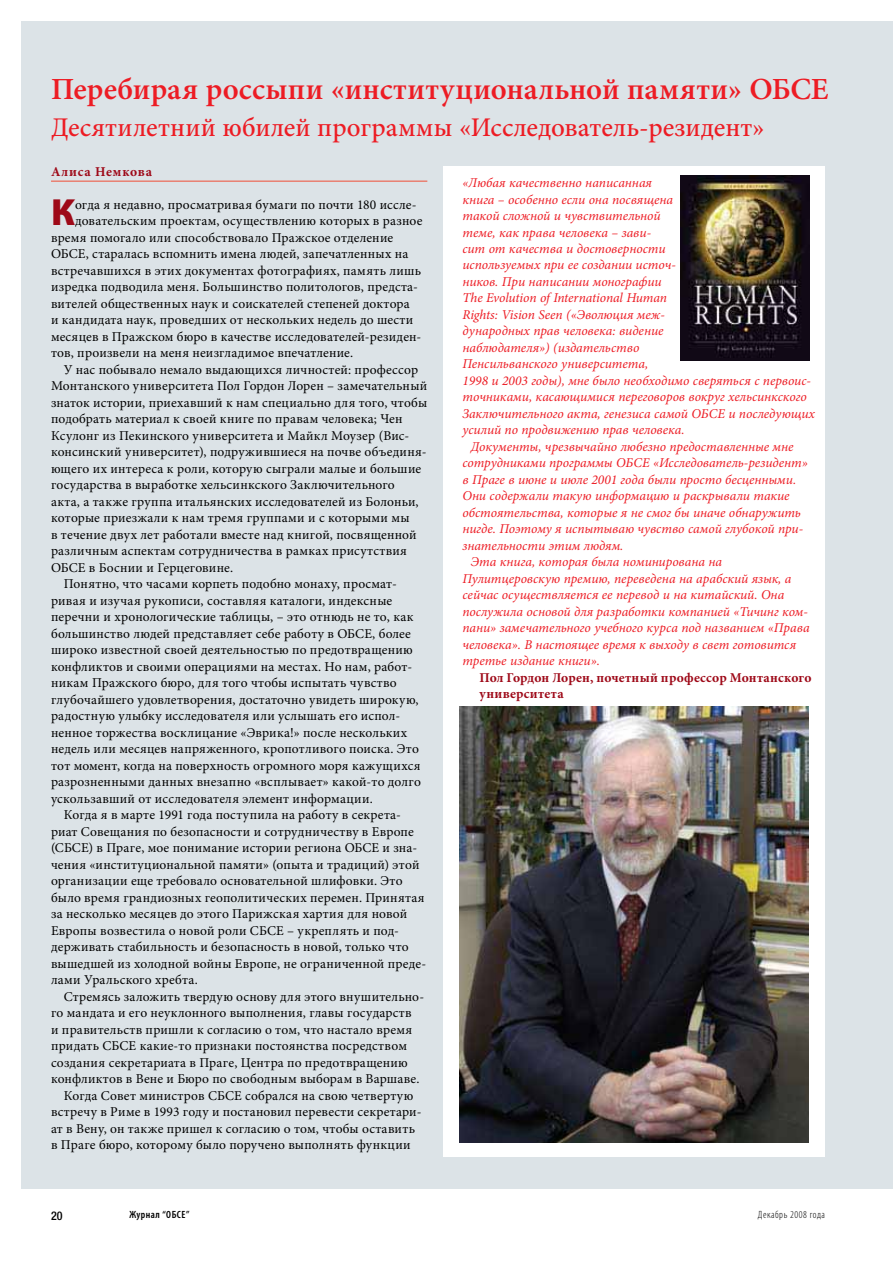
<style>
.page{position:relative;width:893px;height:1263px;background:#fff}
.page>*{position:absolute;margin:0;border:0;box-sizing:border-box;transform-origin:0 0}
.t1{font:900 37.95px "Myriad Pro";color:#9e0918}
.t2{font:600 30.75px "Minion Pro";letter-spacing:.005em;color:#ed1c24}
.t3{font:500 27px "Minion Pro";letter-spacing:.005em;color:#ed1c24}
.t4{font:13.5px "Minion Pro";letter-spacing:.015em;color:#000}
.t5{font:italic 13.5px "Minion Pro";color:#ed1c24}
.t6{font:700 13.5px/16.5px "Minion Pro";letter-spacing:.025em;color:#9e0918}
.t7{font:700 13.5px "Minion Pro";letter-spacing:.06em;color:#9e0918}
.t8{font:500 condensed 12px "Helvetica Neue";color:#000}
.t9{font:300 condensed 10.5px "Myriad Pro";letter-spacing:.05em;color:#000}
.t10{font:600 condensed 10.5px "Myriad Pro";letter-spacing:.05em;color:#000}
</style>
<div class="page">
<div style="left:21px;top:21px;width:872px;height:1167px;background:#dce3e7"></div>
<hr style="left:51px;top:181px;width:376px;height:1px;background:#f04e37">
<div style="left:443px;top:166px;width:382px;height:991px;background:#fff"></div>
<img style="left:459px;top:706px;width:350px;height:437px">
<img style="left:681px;top:176px;width:129px;height:184px">
<h2 class="t2" style="left:51px;top:70px;width:779px">Перебирая россыпи «институциональной памяти» ОБСЕ</h2>
<h3 class="t3" style="left:51px;top:110px;width:715px">Десятилетний юбилей программы «Исследователь-резидент»</h3>
<p class="t5" style="left:462px;top:174px;width:191px">«Любая качественно написанная</p>
<p class="t5" style="left:462px;top:191px;width:212px">книга – особенно если она посвящена</p>
<p class="t5" style="left:462px;top:207px;width:200px">такой сложной и чувствительной</p>
<p class="t5" style="left:462px;top:224px;width:190px">теме, как права человека – зави-</p>
<p class="t5" style="left:462px;top:240px;width:205px">сит от качества и достоверности</p>
<p class="t5" style="left:462px;top:257px;width:215px">используемых при ее создании источ-</p>
<p class="t5" style="left:462px;top:273px;width:201px">ников. При написании монографии</p>
<p class="t5" style="left:462px;top:290px;width:206px">The Evolution of International Human</p>
<p class="t5" style="left:462px;top:306px;width:204px">Rights: Vision Seen («Эволюция меж-</p>
<p class="t5" style="left:462px;top:323px;width:203px">дународных прав человека: видение</p>
<p class="t5" style="left:462px;top:339px;width:178px">наблюдателя») (издательство</p>
<p class="t5" style="left:462px;top:356px;width:187px">Пенсильванского университета,</p>
<p class="t5" style="left:462px;top:372px;width:350px">1998 и 2003 годы), мне было необходимо сверяться с первоис-</p>
<p class="t5" style="left:462px;top:389px;width:346px">точниками, касающимися переговоров вокруг хельсинкского</p>
<p class="t5" style="left:462px;top:405px;width:354px">Заключительного акта, генезиса самой ОБСЕ и последующих</p>
<p class="t5" style="left:462px;top:422px;width:224px">усилий по продвижению прав человека.</p>
<p class="t5" style="left:471px;top:438px;width:324px">Документы, чрезвычайно любезно предоставленные мне</p>
<p class="t5" style="left:462px;top:455px;width:347px">сотрудниками программы ОБСЕ «Исследователь-резидент»</p>
<p class="t5" style="left:462px;top:471px;width:335px">в Праге в июне и июле 2001 года были просто бесценными.</p>
<p class="t5" style="left:462px;top:488px;width:329px">Они содержали такую информацию и раскрывали такие</p>
<p class="t5" style="left:462px;top:504px;width:340px">обстоятельства, которые я не смог бы иначе обнаружить</p>
<p class="t5" style="left:462px;top:521px;width:342px">нигде. Поэтому я испытываю чувство самой глубокой при-</p>
<p class="t5" style="left:462px;top:537px;width:163px">знательности этим людям.</p>
<p class="t5" style="left:471px;top:554px;width:253px">Эта книга, которая была номинирована на</p>
<p class="t5" style="left:462px;top:570px;width:330px">Пулитцеровскую премию, переведена на арабский язык, а</p>
<p class="t5" style="left:462px;top:587px;width:323px">сейчас осуществляется ее перевод и на китайский. Она</p>
<p class="t5" style="left:462px;top:603px;width:347px">послужила основой для разработки компанией «Тичинг ком-</p>
<p class="t5" style="left:462px;top:620px;width:349px">пани» замечательного учебного курса под названием «Права</p>
<p class="t5" style="left:462px;top:636px;width:335px">человека». В настоящее время к выходу в свет готовится</p>
<p class="t5" style="left:462px;top:653px;width:139px">третье издание книги».</p>
<p class="t6" style="left:479px;top:669px;width:334px">Пол Гордон Лорен, почетный профессор Монтанского университета</p>
<p class="t7" style="left:51px;top:163px;width:102px">Алиса Немкова</p>
<h1 class="t1" style="left:51px;top:190px;width:26px">К</h1>
<p class="t4" style="left:75px;top:196px;width:343px">огда я недавно, просматривая бумаги по почти 180 иссле-</p>
<p class="t4" style="left:75px;top:213px;width:349px">довательским проектам, осуществлению которых в разное</p>
<p class="t4" style="left:51px;top:229px;width:344px">время помогало или способствовало Пражское отделение</p>
<p class="t4" style="left:51px;top:246px;width:359px">ОБСЕ, старалась вспомнить имена людей, запечатленных на</p>
<p class="t4" style="left:51px;top:262px;width:372px">встречавшихся в этих документах фотографиях, память лишь</p>
<p class="t4" style="left:51px;top:279px;width:368px">изредка подводила меня. Большинство политологов, предста-</p>
<p class="t4" style="left:51px;top:295px;width:360px">вителей общественных наук и соискателей степеней доктора</p>
<p class="t4" style="left:51px;top:312px;width:364px">и кандидата наук, проведших от нескольких недель до шести</p>
<p class="t4" style="left:51px;top:328px;width:372px">месяцев в Пражском бюро в качестве исследователей-резиден-</p>
<p class="t4" style="left:51px;top:345px;width:304px">тов, произвели на меня неизгладимое впечатление.</p>
<p class="t4" style="left:64px;top:361px;width:356px">У нас побывало немало выдающихся личностей: профессор</p>
<p class="t4" style="left:51px;top:378px;width:378px">Монтанского университета Пол Гордон Лорен – замечательный</p>
<p class="t4" style="left:51px;top:394px;width:378px">знаток истории, приехавший к нам специально для того, чтобы</p>
<p class="t4" style="left:51px;top:411px;width:353px">подобрать материал к своей книге по правам человека; Чен</p>
<p class="t4" style="left:51px;top:427px;width:360px">Ксулонг из Пекинского университета и Майкл Моузер (Вис-</p>
<p class="t4" style="left:51px;top:444px;width:377px">консинский университет), подружившиеся на почве объединя-</p>
<p class="t4" style="left:51px;top:460px;width:372px">ющего их интереса к роли, которую сыграли малые и большие</p>
<p class="t4" style="left:51px;top:477px;width:345px">государства в выработке хельсинкского Заключительного</p>
<p class="t4" style="left:51px;top:493px;width:369px">акта, а также группа итальянских исследователей из Болоньи,</p>
<p class="t4" style="left:51px;top:510px;width:360px">которые приезжали к нам тремя группами и с которыми мы</p>
<p class="t4" style="left:51px;top:526px;width:367px">в течение двух лет работали вместе над книгой, посвященной</p>
<p class="t4" style="left:51px;top:543px;width:357px">различным аспектам сотрудничества в рамках присутствия</p>
<p class="t4" style="left:51px;top:559px;width:184px">ОБСЕ в Боснии и Герцеговине.</p>
<p class="t4" style="left:64px;top:576px;width:335px">Понятно, что часами корпеть подобно монаху, просмат-</p>
<p class="t4" style="left:51px;top:592px;width:343px">ривая и изучая рукописи, составляя каталоги, индексные</p>
<p class="t4" style="left:51px;top:609px;width:364px">перечни и хронологические таблицы, – это отнюдь не то, как</p>
<p class="t4" style="left:51px;top:625px;width:361px">большинство людей представляет себе работу в ОБСЕ, более</p>
<p class="t4" style="left:51px;top:642px;width:363px">широко известной своей деятельностью по предотвращению</p>
<p class="t4" style="left:51px;top:658px;width:363px">конфликтов и своими операциями на местах. Но нам, работ-</p>
<p class="t4" style="left:51px;top:674px;width:347px">никам Пражского бюро, для того чтобы испытать чувство</p>
<p class="t4" style="left:51px;top:691px;width:369px">глубочайшего удовлетворения, достаточно увидеть широкую,</p>
<p class="t4" style="left:51px;top:707px;width:351px">радостную улыбку исследователя или услышать его испол-</p>
<p class="t4" style="left:51px;top:724px;width:358px">ненное торжества восклицание «Эврика!» после нескольких</p>
<p class="t4" style="left:51px;top:740px;width:369px">недель или месяцев напряженного, кропотливого поиска. Это</p>
<p class="t4" style="left:51px;top:757px;width:371px">тот момент, когда на поверхность огромного моря кажущихся</p>
<p class="t4" style="left:51px;top:773px;width:371px">разрозненными данных внезапно «всплывает» какой-то долго</p>
<p class="t4" style="left:51px;top:790px;width:323px">ускользавший от исследователя элемент информации.</p>
<p class="t4" style="left:64px;top:806px;width:339px">Когда я в марте 1991 года поступила на работу в секрета-</p>
<p class="t4" style="left:51px;top:823px;width:364px">риат Совещания по безопасности и сотрудничеству в Европе</p>
<p class="t4" style="left:51px;top:839px;width:368px">(СБСЕ) в Праге, мое понимание истории региона ОБСЕ и зна-</p>
<p class="t4" style="left:51px;top:856px;width:370px">чения «институциональной памяти» (опыта и традиций) этой</p>
<p class="t4" style="left:51px;top:872px;width:353px">организации еще требовало основательной шлифовки. Это</p>
<p class="t4" style="left:51px;top:889px;width:375px">было время грандиозных геополитических перемен. Принятая</p>
<p class="t4" style="left:51px;top:905px;width:358px">за несколько месяцев до этого Парижская хартия для новой</p>
<p class="t4" style="left:51px;top:922px;width:350px">Европы возвестила о новой роли СБСЕ – укреплять и под-</p>
<p class="t4" style="left:51px;top:938px;width:359px">держивать стабильность и безопасность в новой, только что</p>
<p class="t4" style="left:51px;top:955px;width:377px">вышедшей из холодной войны Европе, не ограниченной преде-</p>
<p class="t4" style="left:51px;top:971px;width:148px">лами Уральского хребта.</p>
<p class="t4" style="left:64px;top:988px;width:362px">Стремясь заложить твердую основу для этого внушительно-</p>
<p class="t4" style="left:51px;top:1004px;width:362px">го мандата и его неуклонного выполнения, главы государств</p>
<p class="t4" style="left:51px;top:1021px;width:363px">и правительств пришли к согласию о том, что настало время</p>
<p class="t4" style="left:51px;top:1037px;width:357px">придать СБСЕ какие-то признаки постоянства посредством</p>
<p class="t4" style="left:51px;top:1054px;width:358px">создания секретариата в Праге, Центра по предотвращению</p>
<p class="t4" style="left:51px;top:1070px;width:370px">конфликтов в Вене и Бюро по свободным выборам в Варшаве.</p>
<p class="t4" style="left:64px;top:1087px;width:351px">Когда Совет министров СБСЕ собрался на свою четвертую</p>
<p class="t4" style="left:51px;top:1103px;width:372px">встречу в Риме в 1993 году и постановил перевести секретари-</p>
<p class="t4" style="left:51px;top:1120px;width:365px">ат в Вену, он также пришел к согласию о том, чтобы оставить</p>
<p class="t4" style="left:51px;top:1136px;width:361px">в Праге бюро, которому было поручено выполнять функции</p>
<p class="t8" style="left:51px;top:1211px;width:13px">20</p>
<p class="t10" style="left:129px;top:1210px;width:62px">Журнал “ОБСЕ”</p>
<p class="t9" style="left:758px;top:1208px;width:69px">Декабрь 2008 года</p>
</div>
